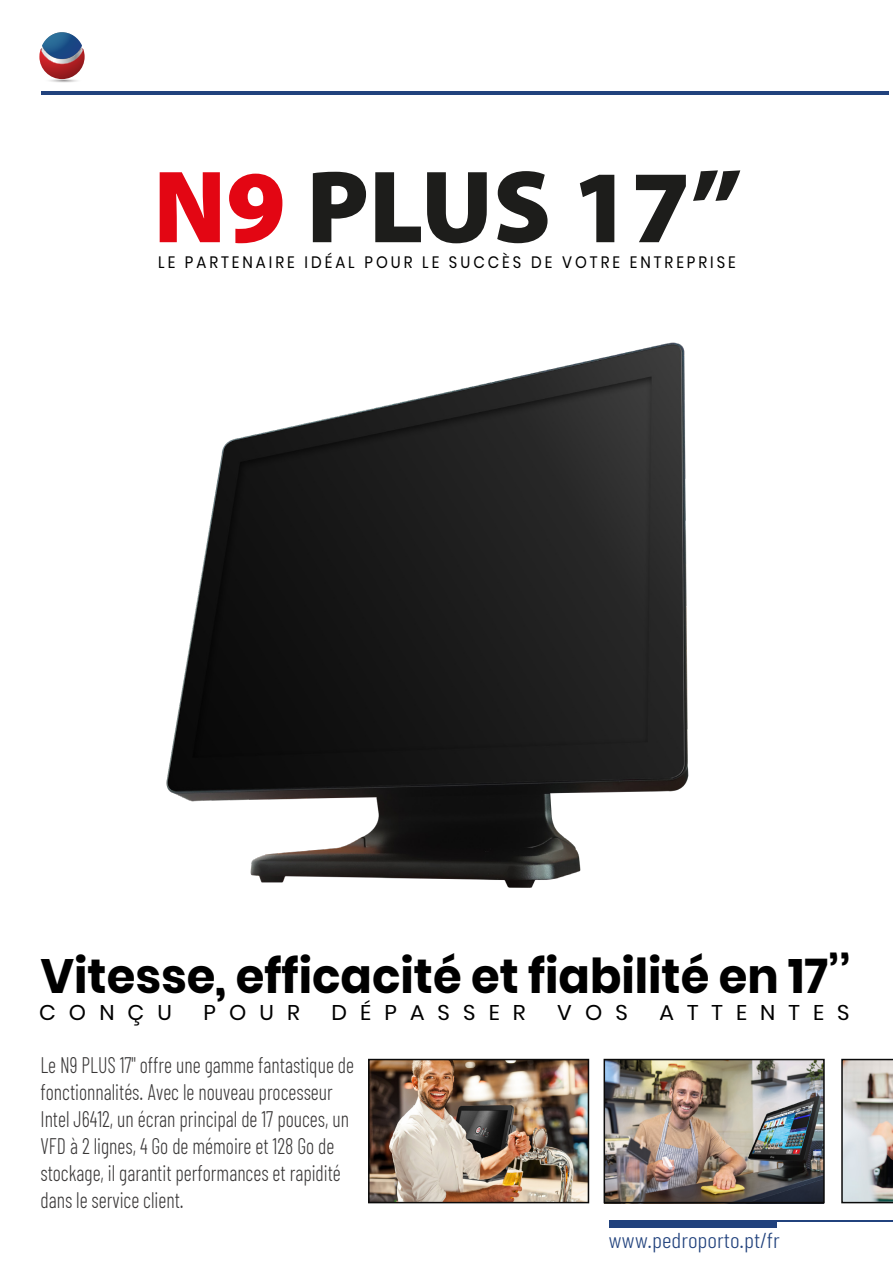
<style>
.page{position:relative;width:893px;height:1263px;background:#fff}
.page>*{position:absolute;margin:0;border:0;box-sizing:border-box;transform-origin:0 0}
.t1{font:900 103.8px "Myriad Pro";color:#1d1d1b}
.t2{font:700 48px "Poppins";color:#000;scale:.96 1}
.t3{font:300 22.5px/27px "Barlow Condensed";color:#3a3838;scale:.88 1}
.t4{font:300 21.6px "Barlow Condensed";color:#21427d;scale:1.1 1}
.t5{font:21.3px "Poppins";letter-spacing:.6em;color:#000}
.t6{font:16.5px "Poppins";letter-spacing:.2em;color:#000;scale:.91 1}
.s1{color:#e30613}
</style>
<div class="page">
<svg style="left:36px;top:54px;width:52px;height:52px"></svg>
<svg style="left:39px;top:32px;width:46px;height:47px"></svg>
<hr style="left:41px;top:92px;width:848px;height:3px;background:#21427d">
<hr style="left:609px;top:1221px;width:284px;height:1px;background:#21427d">
<div style="left:609px;top:1221px;width:167px;height:7px;background:#21427d"></div>
<img style="left:604px;top:1062px;width:220px;height:142px">
<img style="left:371px;top:1062px;width:215px;height:138px">
<div style="left:368px;top:1059px;width:221px;height:144px;border:2px solid #0a0a0a"></div>
<div style="left:604px;top:1059px;width:221px;height:144px;border:2px solid #0a0a0a"></div>
<img style="left:841px;top:1059px;width:52px;height:144px">
<img style="left:166px;top:342px;width:523px;height:546px">
<h1 class="t1" style="left:153px;top:138px;width:591px"><span class="s1">N9</span> PLUS 17’’</h1>
<p class="t6" style="left:158px;top:252px;width:636px">LE PARTENAIRE IDÉAL POUR LE SUCCÈS DE VOTRE ENTREPRISE</p>
<h2 class="t2" style="left:40px;top:948px;width:845px">Vitesse, efficacité et fiabilité en 17’’</h2>
<p class="t5" style="left:39px;top:1000px;width:134px">CONÇU</p>
<p class="t5" style="left:204px;top:1000px;width:98px">POUR</p>
<p class="t5" style="left:331px;top:1000px;width:196px">DÉPASSER</p>
<p class="t5" style="left:557px;top:1000px;width:72px">VOS</p>
<p class="t5" style="left:659px;top:1000px;width:192px">ATTENTES</p>
<p class="t3" style="left:40px;top:1051px;width:358px">Le N9 PLUS 17'' offre une gamme fantastique de fonctionnalités. Avec le nouveau processeur Intel J6412, un écran principal de 17 pouces, un VFD à 2 lignes, 4 Go de mémoire et 128 Go de stockage, il garantit performances et rapidité dans le service client.</p>
<p class="t4" style="left:609px;top:1227px;width:157px">www.pedroporto.pt/fr</p>
</div>
